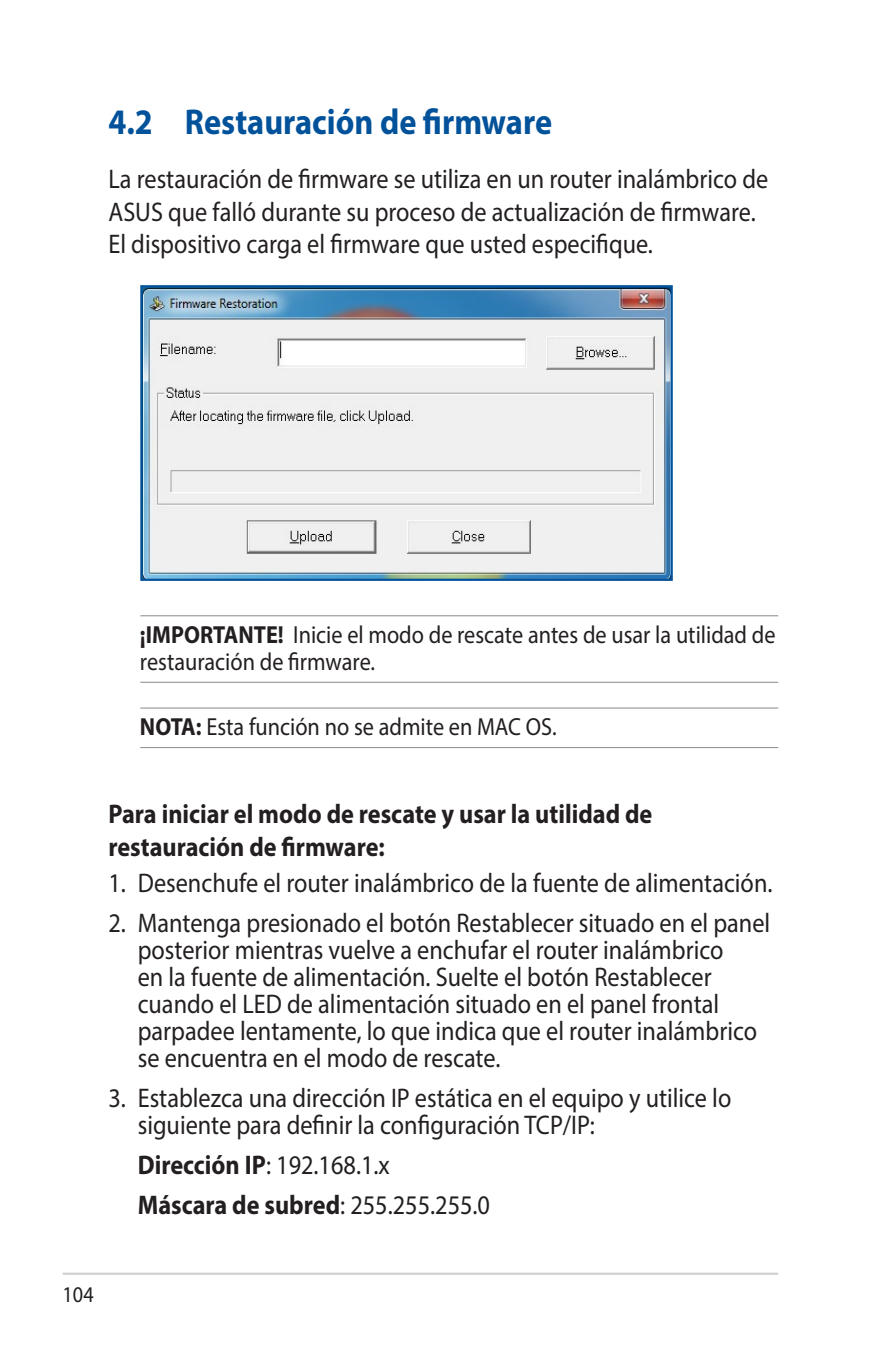
<style>
.page{position:relative;width:893px;height:1346px;background:#fff}
.page>*{position:absolute;margin:0;border:0;box-sizing:border-box;transform-origin:0 0}
.t1{font:700 36px "Myriad Pro";color:#01529a;scale:.9 1}
.t2{font:27px/27px "Myriad Pro";color:#231f20;scale:.9 1}
.t3{font:700 27px/32.4px "Myriad Pro";color:#231f20;scale:.9 1}
.t4{font:24.75px/27px "Myriad Pro";color:#231f20;scale:.9 1}
.t5{font:22.5px "Myriad Pro";color:#231f20;scale:.9 1}
.s1{font-weight:700}
.s2{font-weight:400}
</style>
<div class="page">
<hr style="left:63px;top:1272px;width:715px;height:3px;background:#d1d2d4">
<hr style="left:140px;top:615px;width:638px;height:1px;background:#939598">
<hr style="left:140px;top:682px;width:638px;height:1px;background:#939598">
<hr style="left:140px;top:707px;width:638px;height:1px;background:#939598">
<hr style="left:140px;top:747px;width:638px;height:1px;background:#939598">
<img style="left:143px;top:288px;width:527px;height:290px">
<div style="left:140px;top:285px;width:533px;height:296px;border:2px solid #01529a"></div>
<h1 class="t1" style="left:108px;top:98px;width:495px">4.2 Restauración de firmware</h1>
<p class="t2" style="left:108px;top:163px;width:735px;line-height:32.4px">La restauración de firmware se utiliza en un router inalámbrico de<br>ASUS que falló durante su proceso de actualización de firmware.<br>El dispositivo carga el firmware que usted especifique.</p>
<p class="t4" style="left:140px;top:621px;width:708px"><span class="s1">¡IMPORTANTE!</span> Inicie el modo de rescate antes de usar la utilidad de restauración de firmware.</p>
<p class="t4" style="left:140px;top:713px;width:465px"><span class="s1">NOTA:</span> Esta función no se admite en MAC OS.</p>
<p class="t3" style="left:108px;top:797px;width:606px">Para iniciar el modo de rescate y usar la utilidad de restauración de firmware:</p>
<p class="t2" style="left:108px;top:869px;width:739px">1. Desenchufe el router inalámbrico de la fuente de alimentación.</p>
<p class="t2" style="left:138px;top:909px;width:704px;text-indent:-29px">2. Mantenga presionado el botón Restablecer situado en el panel posterior mientras vuelve a enchufar el router inalámbrico<br>en la fuente de alimentación. Suelte el botón Restablecer cuando el LED de alimentación situado en el panel frontal parpadee lentamente, lo que indica que el router inalámbrico se encuentra en el modo de rescate.</p>
<p class="t2" style="left:138px;top:1084px;width:661px;text-indent:-29px">3. Establezca una dirección IP estática en el equipo y utilice lo siguiente para definir la configuración TCP/IP:</p>
<p class="t3" style="left:138px;top:1144px;width:393px;line-height:39.8px">Dirección IP<span class="s2">: 192.168.1.x<br></span>Máscara de subred<span class="s2">: 255.255.255.0</span></p>
<p class="t5" style="left:63px;top:1281px;width:36px">104</p>
</div>
